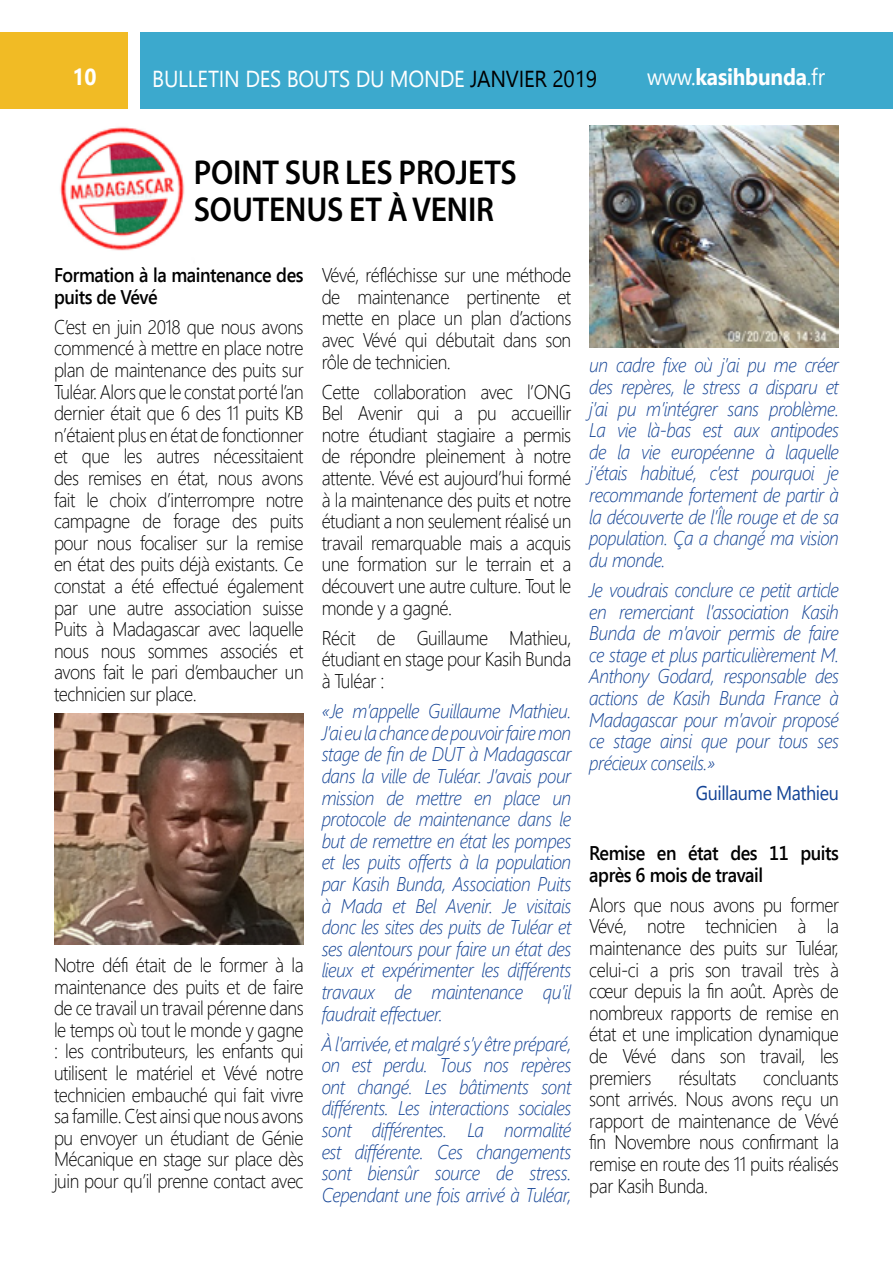
<style>
.page{position:relative;width:893px;height:1263px;background:#fff}
.page>*{position:absolute;margin:0;border:0;box-sizing:border-box;transform-origin:0 0}
.t1{font:600 34.65px/37.8px "Myriad Pro";letter-spacing:-.005em;color:#000;scale:.91 1}
.t2{font:23.1px "Segoe UI";letter-spacing:-.01em;color:#fff;scale:.91 1}
.t3{font:700 23.1px "Segoe UI";letter-spacing:-.01em;color:#fff;scale:.91 1}
.t4{font:300 19.8px/21.6px "Segoe UI";letter-spacing:-.025em;color:#000;text-align:justify;scale:.91 1}
.t5{font:italic 300 19.8px/21.6px "Segoe UI";letter-spacing:-.025em;color:#134395;text-align:justify;scale:.91 1}
.t6{font:600 19.8px/21.6px "Segoe UI";letter-spacing:-.025em;color:#000;scale:.91 1}
.t7{font:19.8px "Segoe UI";letter-spacing:-.025em;color:#134395;scale:.91 1}
.s1{font-weight:400}
.s2{color:#000}
</style>
<div class="page">
<div style="left:0;top:32px;width:128px;height:76px;background:#f1bb25"></div>
<div style="left:140px;top:32px;width:753px;height:76px;background:#3ca9cd"></div>
<img style="left:60px;top:127px;width:125px;height:124px">
<img style="left:54px;top:713px;width:250px;height:231px">
<img style="left:589px;top:125px;width:250px;height:222px">
<p class="t3" style="left:73px;top:59px;width:28px">10</p>
<p class="t3" style="left:647px;top:59px;width:197px"><span class="s1">www.</span>kasihbunda<span class="s1">.fr</span></p>
<p class="t2" style="left:152px;top:60px;width:490px">BULLETIN DES BOUTS DU MONDE <span class="s2">JANVIER 2019</span></p>
<h1 class="t1" style="left:194px;top:152px;width:356px">POINT SUR LES PROJETS<br>SOUTENUS ET À VENIR</h1>
<p class="t6" style="left:54px;top:263px;width:276px">Formation à la maintenance des puits de Vévé</p>
<p class="t4" style="left:54px;top:315px;width:276px">C’est en juin 2018 que nous avons commencé à mettre en place notre plan de maintenance des puits sur Tuléar. Alors que le constat porté l’an dernier était que 6 des 11 puits KB n’étaient plus en état de fonctionner et que les autres nécessitaient des remises en état, nous avons fait le choix d’interrompre notre campagne de forage des puits pour nous focaliser sur la remise en état des puits déjà existants. Ce constat a été effectué également par une autre association suisse Puits à Madagascar avec laquelle nous nous sommes associés et avons fait le pari d’embaucher un technicien sur place.</p>
<p class="t4" style="left:54px;top:953px;width:276px">Notre défi était de le former à la maintenance des puits et de faire de ce travail un travail pérenne dans le temps où tout le monde y gagne : les contributeurs, les enfants qui utilisent le matériel et Vévé notre technicien embauché qui fait vivre sa famille. C’est ainsi que nous avons pu envoyer un étudiant de Génie Mécanique en stage sur place dès juin pour qu’il prenne contact avec</p>
<p class="t4" style="left:322px;top:263px;width:276px">Vévé, réfléchisse sur une méthode de maintenance pertinente et mette en place un plan d’actions avec Vévé qui débutait dans son rôle de technicien.</p>
<p class="t4" style="left:322px;top:380px;width:276px">Cette collaboration avec l’ONG Bel Avenir qui a pu accueillir notre étudiant stagiaire a permis de répondre pleinement à notre attente. Vévé est aujourd’hui formé à la maintenance des puits et notre étudiant a non seulement réalisé un travail remarquable mais a acquis une formation sur le terrain et a découvert une autre culture. Tout le monde y a gagné.</p>
<p class="t4" style="left:322px;top:626px;width:276px">Récit de Guillaume Mathieu, étudiant en stage pour Kasih Bunda à Tuléar :</p>
<p class="t5" style="left:322px;top:699px;width:276px">«Je m’appelle Guillaume Mathieu.<br>J’ai eu la chance de pouvoir faire mon stage de fin de DUT à Madagascar dans la ville de Tuléar. J’avais pour mission de mettre en place un protocole de maintenance dans le but de remettre en état les pompes et les puits offerts à la population par Kasih Bunda, Association Puits à Mada et Bel Avenir. Je visitais donc les sites des puits de Tuléar et ses alentours pour faire un état des lieux et expérimenter les différents travaux de maintenance qu’il faudrait effectuer.</p>
<p class="t5" style="left:322px;top:1032px;width:276px">À l’arrivée, et malgré s’y être préparé, on est perdu. Tous nos repères ont changé. Les bâtiments sont différents. Les interactions sociales sont différentes. La normalité est différente. Ces changements sont biensûr source de stress.<br>Cependant une fois arrivé à Tuléar,</p>
<p class="t5" style="left:589px;top:354px;width:276px">un cadre fixe où j’ai pu me créer des repères, le stress a disparu et j’ai pu m’intégrer sans problème.<br>La vie là-bas est aux antipodes de la vie européenne à laquelle j’étais habitué, c’est pourquoi je recommande fortement de partir à la découverte de l’Île rouge et de sa population. Ça a changé ma vision du monde.</p>
<p class="t5" style="left:589px;top:578px;width:276px">Je voudrais conclure ce petit article en remerciant l’association Kasih Bunda de m’avoir permis de faire ce stage et plus particulièrement M.<br>Anthony Godard, responsable des actions de Kasih Bunda France à Madagascar pour m’avoir proposé ce stage ainsi que pour tous ses précieux conseils.»</p>
<p class="t7" style="left:696px;top:777px;width:159px">Guillaume Mathieu</p>
<p class="t6" style="left:589px;top:841px;width:276px">Remise en état des 11 puits après 6 mois de travail</p>
<p class="t4" style="left:589px;top:893px;width:276px">Alors que nous avons pu former Vévé, notre technicien à la maintenance des puits sur Tuléar, celui-ci a pris son travail très à cœur depuis la fin août. Après de nombreux rapports de remise en état et une implication dynamique de Vévé dans son travail, les premiers</p>
<p class="t4" style="left:589px;top:1066px;width:276px;text-indent:174px">concluants sont arrivés. Nous avons reçu un rapport de maintenance de Vévé fin Novembre nous confirmant la remise en route des 11 puits réalisés par Kasih Bunda.</p>
<p class="t4" style="left:678px;top:1066px;width:65px">résultats</p>
</div>
